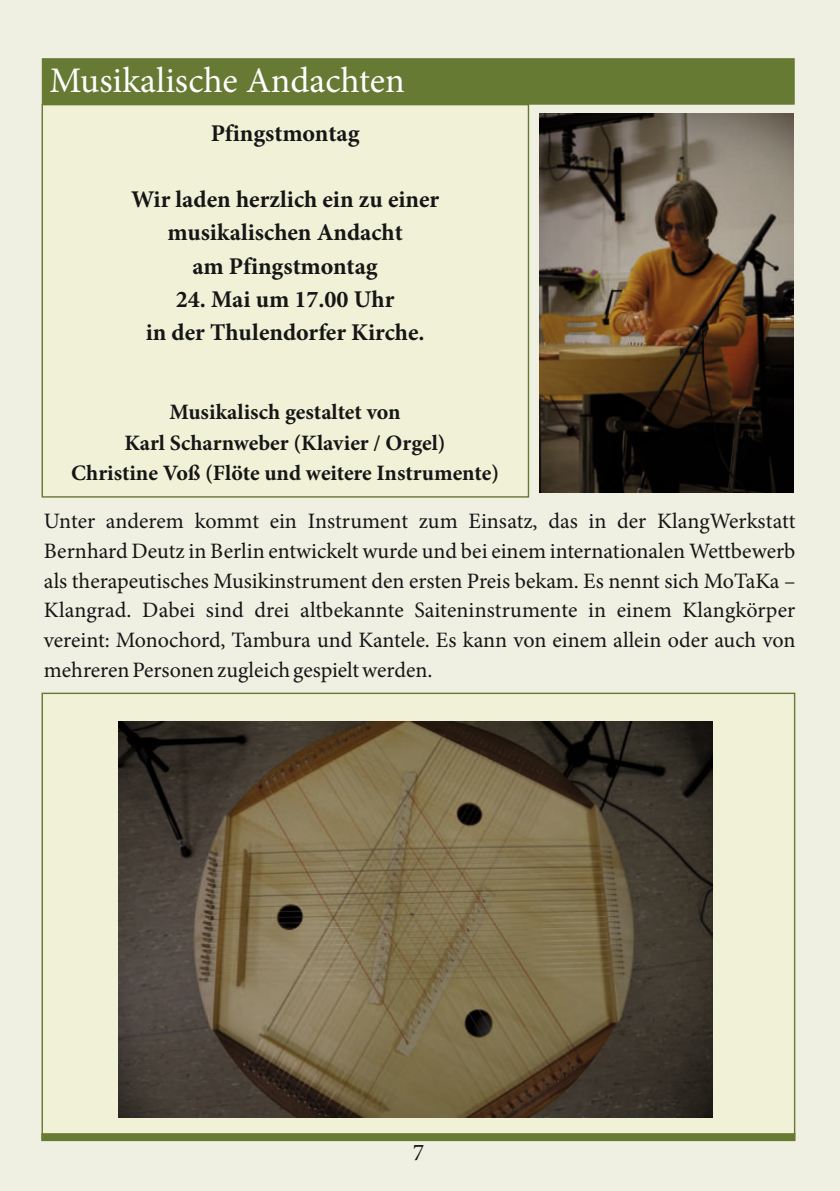
<style>
.page{position:relative;width:840px;height:1191px;background:#fff}
.page>*{position:absolute;margin:0;border:0;box-sizing:border-box;transform-origin:0 0}
.t1{font:36px "Minion Pro";letter-spacing:-.005em;color:#fff}
.t2{font:700 24px/33.2px "Minion Pro";color:#151616;text-align:center}
.t3{font:24px "Minion Pro";color:#151616}
.t4{font:22px/29.6px "Minion Pro";color:#151616;text-align:justify}
.t5{font:700 22px/30.4px "Minion Pro";color:#151616;text-align:center}
</style>
<div class="page">
<div style="left:0;top:0;width:839px;height:1191px;background:#efefe2"></div>
<div style="left:42px;top:104px;width:487px;height:393px;background:#f1f1d7;border:1px solid #677a33"></div>
<div style="left:42px;top:58px;width:752px;height:47px;background:#677a33;border:1px solid #677a33"></div>
<div style="left:41px;top:1133px;width:754px;height:8px;background:#677a33"></div>
<div style="left:42px;top:692px;width:752px;height:442px;background:#f1f1d7;border:1px solid #677a33"></div>
<img style="left:539px;top:114px;width:253px;height:379px">
<img style="left:118px;top:722px;width:593px;height:395px">
<h1 class="t1" style="left:49px;top:57px;width:357px">Musikalische Andachten</h1>
<p class="t2" style="left:210px;top:116px;width:150px">Pfingstmontag</p>
<p class="t2" style="left:131px;top:182px;width:309px">Wir laden herzlich ein zu einer musikalischen Andacht<br>am Pfingstmontag</p>
<p class="t2" style="left:146px;top:282px;width:280px">24. Mai um 17.00 Uhr<br>in der Thulendorfer Kirche.</p>
<p class="t5" style="left:71px;top:396px;width:429px">Musikalisch gestaltet von<br>Karl Scharnweber (Klavier / Orgel)<br>Christine Voß (Flöte und weitere Instrumente)</p>
<p class="t4" style="left:44px;top:506px;width:752px">Unter anderem kommt ein Instrument zum Einsatz, das in der KlangWerkstatt Bernhard Deutz in Berlin entwickelt wurde und bei einem internationalen Wettbewerb als therapeutisches Musikinstrument den ersten Preis bekam. Es nennt sich MoTaKa – Klangrad. Dabei sind drei altbekannte Saiteninstrumente in einem Klangkörper vereint: Monochord, Tambura und Kantele. Es kann von einem allein oder auch von mehreren Personen zugleich gespielt werden.</p>
<p class="t3" style="left:412px;top:1136px;width:13px">7</p>
</div>
